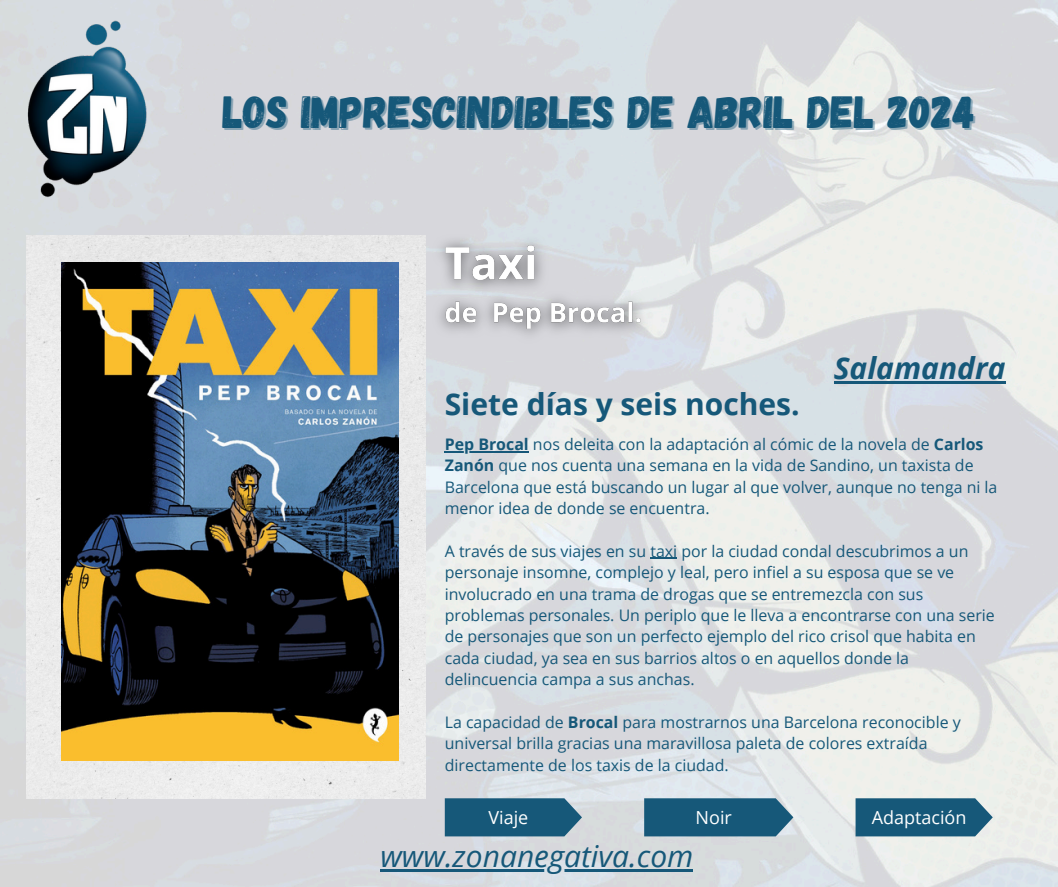
<style>
.page{position:relative;width:1058px;height:887px;background:#fff}
.page>*{position:absolute;margin:0;border:0;box-sizing:border-box;transform-origin:0 0}
.t1{font:45px "Gagalin";color:#165879}
.t2{font:700 30px "Open Sans";color:#165879}
.t3{font:italic 30px "Open Sans";color:#165879}
.t4{font:italic 700 30px "Open Sans";color:#165879}
.t5{font:18px "Open Sans";color:#fff}
.t6{font:15.9px/21.3px "Open Sans";color:#165879}
.s1{font-weight:700}
</style>
<div class="page">
<img style="left:0;top:0;width:1058px;height:886px">
<div style="left:27px;top:236px;width:398px;height:562px;background:#ebebeb"></div>
<img style="left:61px;top:262px;width:337px;height:498px">
<img style="left:27px;top:21px;width:121px;height:178px">
<svg style="left:445px;top:798px;width:137px;height:38px;background:#236180"></svg>
<hr style="left:380px;top:869px;width:313px;height:2px;background:#165879">
<img style="left:425px;top:226px;width:236px;height:125px">
<hr style="left:833px;top:381px;width:172px;height:3px;background:#165879">
<hr style="left:445px;top:451px;width:84px;height:1px;background:#165879">
<svg style="left:650px;top:558px;width:27px;height:1px"></svg>
<svg style="left:855px;top:798px;width:137px;height:38px;background:#246280"></svg>
<svg style="left:644px;top:798px;width:149px;height:38px;background:#236180"></svg>
<h2 class="t1" style="left:223px;top:82px;width:754px">LOS IMPRESCINDIBLES DE ABRIL DEL 2024</h2>
<p class="t4" style="left:833px;top:347px;width:173px">Salamandra</p>
<p class="t2" style="left:445px;top:383px;width:356px">Siete días y seis noches.</p>
<h4 class="t6" style="left:445px;top:433px;width:554px"><span class="s1">Pep Brocal</span> nos deleita con la adaptación al cómic de la novela de <span class="s1">Carlos Zanón</span> que nos cuenta una semana en la vida de Sandino, un taxista de Barcelona que está buscando un lugar al que volver, aunque no tenga ni la menor idea de donde se encuentra.</h4>
<h4 class="t6" style="left:445px;top:540px;width:551px">A través de sus viajes en su taxi por la ciudad condal descubrimos a un personaje insomne, complejo y leal, pero infiel a su esposa que se ve involucrado en una trama de drogas que se entremezcla con sus problemas personales. Un periplo que le lleva a encontrarse con una serie de personajes que son un perfecto ejemplo del rico crisol que habita en cada ciudad, ya sea en sus barrios altos o en aquellos donde la delincuencia campa a sus anchas.</h4>
<h4 class="t6" style="left:445px;top:711px;width:517px">La capacidad de <span class="s1">Brocal</span> para mostrarnos una Barcelona reconocible y universal brilla gracias una maravillosa paleta de colores extraída directamente de los taxis de la ciudad.</h4>
<p class="t5" style="left:695px;top:805px;width:38px">Noir</p>
<h3 class="t5" style="left:871px;top:805px;width:96px">Adaptación</h3>
<p class="t5" style="left:488px;top:805px;width:41px">Viaje</p>
<p class="t3" style="left:380px;top:835px;width:314px">www.zonanegativa.com</p>
</div>
